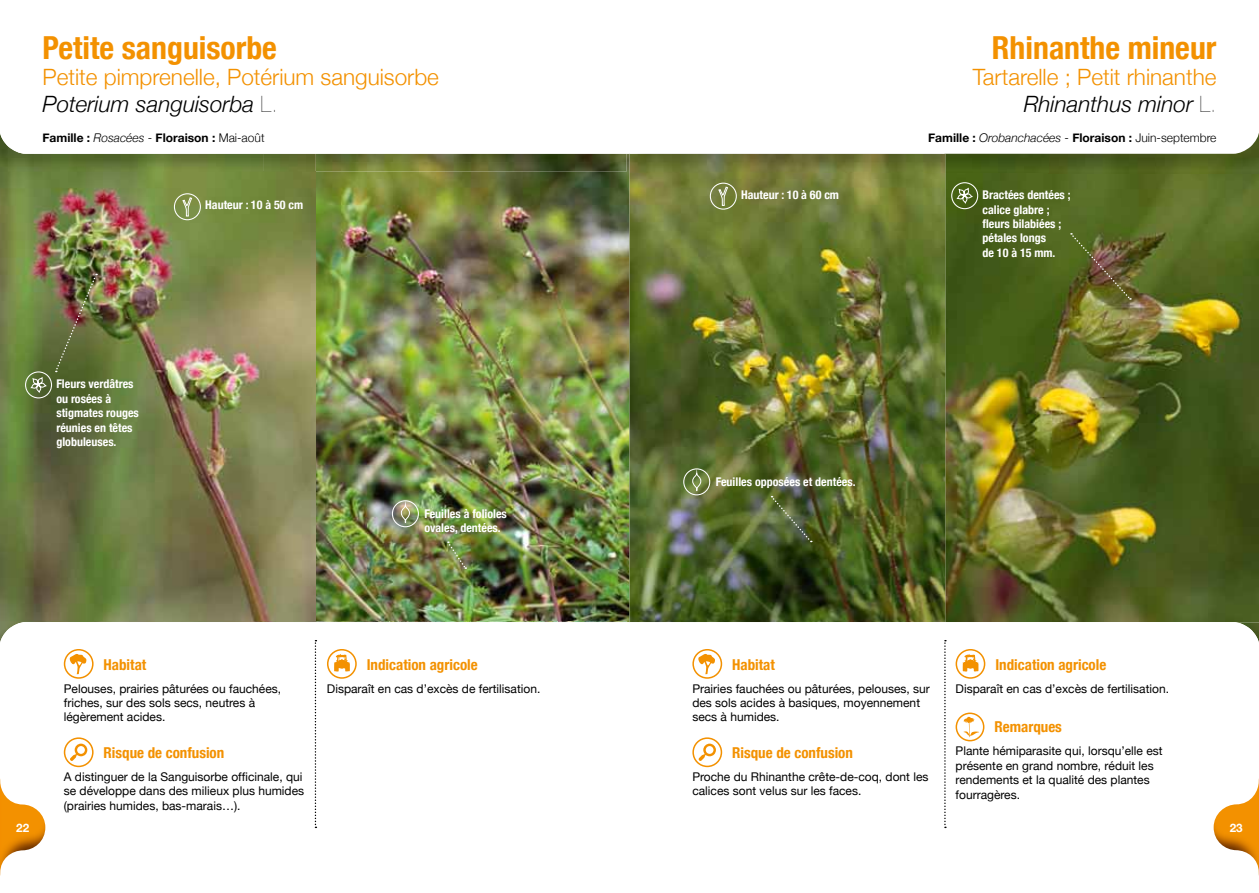
<style>
.page{position:relative;width:1259px;height:893px;background:#fff}
.page>*{position:absolute;margin:0;border:0;box-sizing:border-box;transform-origin:0 0}
.t1{font:700 condensed 31.8px "Helvetica Neue";color:#f39100}
.t2{font:300 22.5px/27px "Helvetica Neue";color:#f39100}
.t3{font:700 condensed 15px "Helvetica Neue";color:#f39100}
.t4{font:12px/14.4px "Helvetica Neue";color:#000}
.t5{font:700 condensed 12px/14.4px "Helvetica Neue";color:#fff}
.t6{font:700 12px "Helvetica Neue";color:#000}
.t7{font:700 11.7px "Helvetica Neue";color:#fff}
.s1{font-style:italic;color:#000}
.s2{font-weight:200;color:#000}
.s3{font-weight:300;font-style:italic}
.s4{font-weight:300}
</style>
<div class="page">
<img style="left:316px;top:154px;width:628px;height:468px">
<img style="left:0;top:172px;width:316px;height:450px">
<img style="left:316px;top:621px;width:310px;height:1px">
<img style="left:263px;top:154px;width:363px;height:18px">
<img style="left:0;top:154px;width:263px;height:18px">
<svg style="left:0;top:134px;width:629px;height:20px"></svg>
<div style="left:174px;top:193px;width:27px;height:27px;border:1px solid #fff;border-radius:50%"></div>
<svg style="left:182px;top:198px;width:10px;height:19px"></svg>
<svg style="left:30px;top:376px;width:18px;height:18px"></svg>
<div style="left:25px;top:371px;width:27px;height:27px;border:1px solid #fff;border-radius:50%"></div>
<svg style="left:400px;top:504px;width:10px;height:19px"></svg>
<div style="left:392px;top:500px;width:27px;height:27px;border:1px solid #fff;border-radius:50%"></div>
<img style="left:0;top:779px;width:45px;height:97px">
<img style="left:944px;top:154px;width:315px;height:468px">
<img style="left:630px;top:154px;width:315px;height:19px">
<svg style="left:629px;top:133px;width:630px;height:21px"></svg>
<div style="left:710px;top:183px;width:27px;height:27px;border:1px solid #fff;border-radius:50%"></div>
<svg style="left:718px;top:187px;width:10px;height:19px"></svg>
<svg style="left:955px;top:187px;width:19px;height:18px"></svg>
<div style="left:951px;top:182px;width:27px;height:27px;border:1px solid #fff;border-radius:50%"></div>
<svg style="left:692px;top:472px;width:9px;height:20px"></svg>
<div style="left:683px;top:468px;width:27px;height:27px;border:1px solid #fff;border-radius:50%"></div>
<svg style="left:315px;top:640px;width:1px;height:188px"></svg>
<svg style="left:944px;top:640px;width:2px;height:188px"></svg>
<img style="left:1213px;top:779px;width:46px;height:97px">
<div style="left:64px;top:649px;width:30px;height:30px;border:2px solid #f39100;border-radius:50%"></div>
<svg style="left:70px;top:653px;width:16px;height:21px"></svg>
<svg style="left:70px;top:744px;width:17px;height:17px"></svg>
<div style="left:64px;top:737px;width:30px;height:30px;border:2px solid #f39100;border-radius:50%"></div>
<svg style="left:334px;top:654px;width:16px;height:18px"></svg>
<div style="left:327px;top:649px;width:30px;height:30px;border:2px solid #f39100;border-radius:50%"></div>
<div style="left:692px;top:649px;width:30px;height:30px;border:2px solid #f39100;border-radius:50%"></div>
<svg style="left:698px;top:653px;width:17px;height:21px"></svg>
<svg style="left:698px;top:744px;width:18px;height:17px"></svg>
<div style="left:692px;top:737px;width:30px;height:30px;border:2px solid #f39100;border-radius:50%"></div>
<svg style="left:962px;top:654px;width:16px;height:18px"></svg>
<div style="left:955px;top:649px;width:30px;height:30px;border:2px solid #f39100;border-radius:50%"></div>
<div style="left:955px;top:712px;width:29px;height:29px;border:2px solid #f39100;border-radius:50%"></div>
<svg style="left:963px;top:717px;width:16px;height:20px"></svg>
<img style="left:55px;top:274px;width:42px;height:98px">
<svg style="left:447px;top:541px;width:19px;height:28px"></svg>
<svg style="left:771px;top:496px;width:41px;height:46px;background:#55633c"></svg>
<img style="left:1071px;top:233px;width:60px;height:67px">
<h1 class="t1" style="left:43px;top:28px;width:236px">Petite sanguisorbe</h1>
<h2 class="t2" style="left:43px;top:63px;width:398px">Petite pimprenelle, Potérium sanguisorbe<br><span class="s1">Poterium sanguisorba</span> <span class="s2">L.</span></h2>
<p class="t6" style="left:43px;top:131px;width:223px">Famille : <span class="s3">Rosacées</span> <span class="s4">-</span> Floraison : <span class="s4">Mai-août</span></p>
<p class="t5" style="left:205px;top:198px;width:99px">Hauteur : 10 à 50 cm</p>
<p class="t5" style="left:56px;top:377px;width:84px">Fleurs verdâtres ou rosées à stigmates rouges réunies en têtes globuleuses.</p>
<p class="t5" style="left:424px;top:506px;width:84px">Feuilles à folioles ovales, dentées.</p>
<p class="t7" style="left:16px;top:821px;width:14px">22</p>
<p class="t3" style="left:104px;top:655px;width:44px">Habitat</p>
<p class="t4" style="left:64px;top:681px;width:219px">Pelouses, prairies pâturées ou fauchées, friches, sur des sols secs, neutres à légèrement acides.</p>
<p class="t3" style="left:104px;top:744px;width:122px">Risque de confusion</p>
<p class="t4" style="left:64px;top:769px;width:242px">A distinguer de la Sanguisorbe officinale, qui se développe dans des milieux plus humides (prairies humides, bas-marais…).</p>
<p class="t3" style="left:367px;top:655px;width:112px">Indication agricole</p>
<p class="t4" style="left:327px;top:681px;width:215px">Disparaît en cas d’excès de fertilisation.</p>
<h1 class="t1" style="left:992px;top:28px;width:226px">Rhinanthe mineur</h1>
<h2 class="t2" style="left:973px;top:63px;width:245px;text-align:right">Tartarelle ; Petit rhinanthe<br><span class="s1">Rhinanthus minor</span> <span class="s2">L.</span></h2>
<p class="t6" style="left:928px;top:131px;width:290px">Famille : <span class="s3">Orobanchacées</span> <span class="s4">-</span> Floraison : <span class="s4">Juin-septembre</span></p>
<p class="t5" style="left:741px;top:187px;width:99px">Hauteur : 10 à 60 cm</p>
<p class="t5" style="left:982px;top:188px;width:90px">Bractées dentées ; calice glabre ; fleurs bilabiées ; pétales longs<br>de 10 à 15 mm.</p>
<p class="t5" style="left:716px;top:474px;width:141px">Feuilles opposées et dentées.</p>
<p class="t3" style="left:732px;top:655px;width:44px">Habitat</p>
<p class="t4" style="left:692px;top:681px;width:239px">Prairies fauchées ou pâturées, pelouses, sur des sols acides à basiques, moyennement secs à humides.</p>
<p class="t3" style="left:732px;top:744px;width:122px">Risque de confusion</p>
<p class="t4" style="left:692px;top:769px;width:238px">Proche du Rhinanthe crête-de-coq, dont les calices sont velus sur les faces.</p>
<p class="t3" style="left:995px;top:655px;width:112px">Indication agricole</p>
<p class="t4" style="left:955px;top:681px;width:215px">Disparaît en cas d’excès de fertilisation.</p>
<p class="t3" style="left:994px;top:718px;width:69px">Remarques</p>
<p class="t4" style="left:955px;top:744px;width:208px">Plante hémiparasite qui, lorsqu’elle est présente en grand nombre, réduit les rendements et la qualité des plantes fourragères.</p>
<p class="t7" style="left:1229px;top:821px;width:14px">23</p>
</div>
